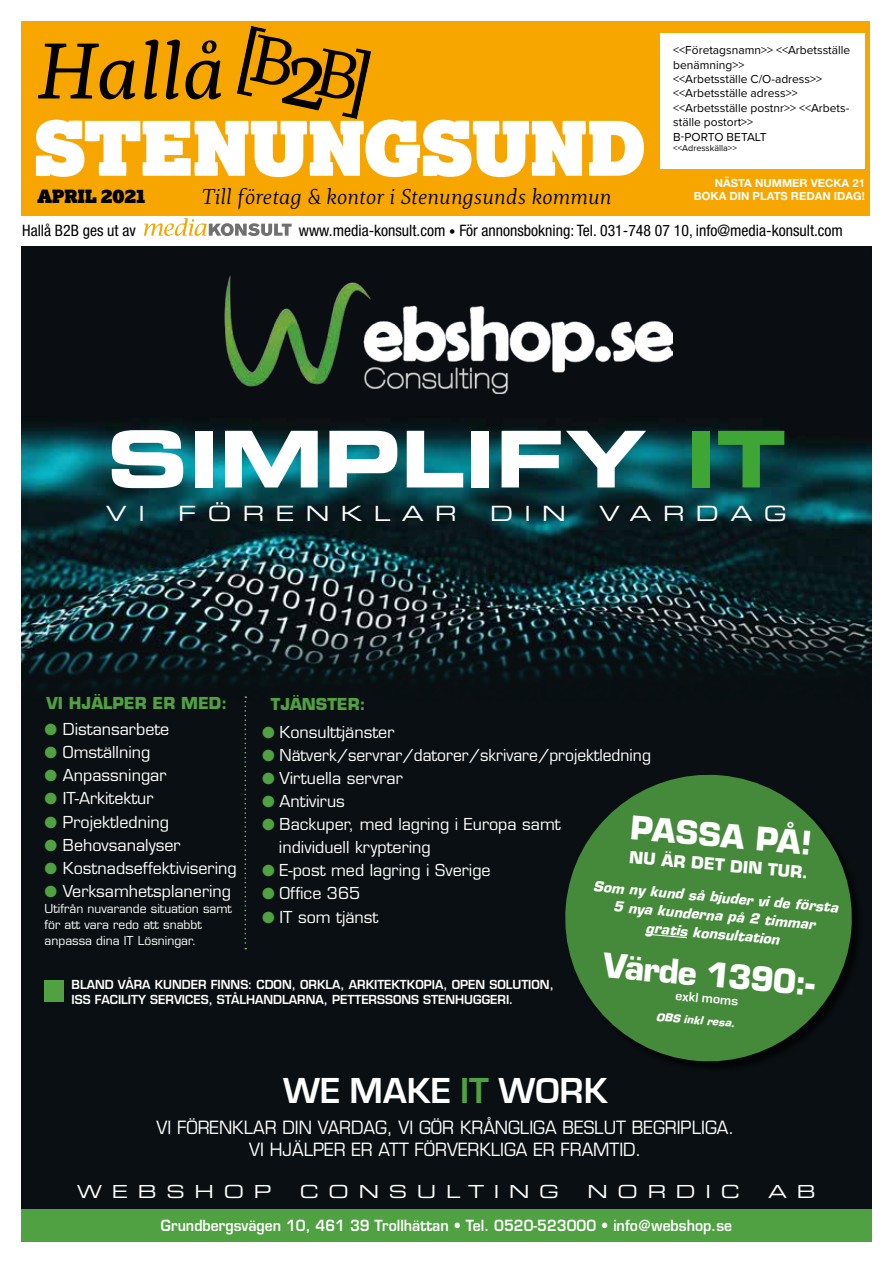
<style>
.page{position:relative;width:893px;height:1263px;background:#fff}
.page>*{position:absolute;margin:0;border:0;box-sizing:border-box;transform-origin:0 0}
.t1{font:italic 78.45px "Servus Slab";color:#000}
.t2{font:78.3px "Eurostile Bold Extended Two";color:#fff}
.t3{font:75.3px "Lexia Advertising";letter-spacing:-.005em;color:#fff}
.t4{font:700 37.2px "Eurostile";color:#fff}
.t5{font:700 32.85px "Eurostile LT Std";color:#fff}
.t6{font:700 31.8px "Eurostile LT Std";color:#fff}
.t7{font:italic 300 21.45px "Servus Slab";letter-spacing:.005em;color:#000}
.t8{font:21px "Eurostile Extended Two";letter-spacing:.52em;color:#fff;scale:1.04 1}
.t9{font:18.3px "Lexia Advertising";letter-spacing:.005em;color:#000}
.t10{font:18px "Eurostile Extended Two";letter-spacing:.52em;color:#fff;scale:1.04 1}
.t11{font:17.85px/21.3px "Eurostile LT Std";color:#fff;text-align:center;scale:.95 1}
.t12{font:700 16.2px "Eurostile LT Std";color:#fff}
.t13{font:16.05px/23.1px "Eurostile LT Std";color:#fff}
.t14{font:700 16.05px "Eurostile LT Std";color:#50a142}
.t15{font:condensed 15.75px "Helvetica Neue LT Std";color:#000}
.t16{font:600 15px "Eurostile LT Std";color:#fff;scale:.93 1}
.t17{font:italic 700 13.8px/18.3px "Eurostile";color:#fff;text-align:center}
.t18{font:700 13.8px "Eurostile";color:#fff}
.t19{font:600 12.15px/14.5px "Eurostile LT Std";color:#fff}
.t20{font:12px/14.4px "Proxima Nova";color:#000}
.t21{font:12px/16px "Eurostile LT Std";color:#fff}
.t22{font:700 11.25px/13.5px "Helvetica Neue LT Std";color:#fff;text-align:right}
.t23{font:italic 700 10.8px "Eurostile";color:#fff}
.t24{font:9px "Proxima Nova";color:#000}
.s1{font-size:12.6px}
.s2{color:#3fa535}
.s3{color:#50a142}
</style>
<div class="page">
<svg style="left:144px;top:218px;width:148px;height:18px"></svg>
<div style="left:21px;top:21px;width:849px;height:195px;background:#f7a600"></div>
<svg style="left:237px;top:26px;width:134px;height:93px"></svg>
<div style="left:660px;top:33px;width:205px;height:135px;background:#fff"></div>
<div style="left:21px;top:247px;width:851px;height:995px;background:#090f12"></div>
<img style="left:21px;top:425px;width:851px;height:273px">
<img style="left:224px;top:275px;width:449px;height:119px">
<div style="left:21px;top:1209px;width:851px;height:33px;background:#50a142"></div>
<svg style="left:565px;top:774px;width:291px;height:292px;fill:#458a3a"></svg>
<svg style="left:644px;top:933px;width:44px;height:5px"></svg>
<div style="left:45px;top:980px;width:19px;height:22px;background:#50a142"></div>
<svg style="left:244px;top:696px;width:2px;height:253px"></svg>
<h1 class="t1" style="left:38px;top:25px;width:189px">Hallå</h1>
<p class="t20" style="left:673px;top:42px;width:178px">&lt;&lt;Företagsnamn&gt;&gt; &lt;&lt;Arbetsställe benämning&gt;&gt;<br>&lt;&lt;Arbetsställe C/O-adress&gt;&gt; &lt;&lt;Arbetsställe adress&gt;&gt; &lt;&lt;Arbetsställe postnr&gt;&gt; &lt;&lt;Arbets&shy;ställe postort&gt;&gt;<br>B-PORTO BETALT</p>
<p class="t24" style="left:673px;top:142px;width:65px">&lt;&lt;Adresskälla&gt;&gt;</p>
<h3 class="t3" style="left:34px;top:99px;width:612px">STENUNGSUND</h3>
<h3 class="t7" style="left:202px;top:184px;width:411px">Till företag &amp; kontor i Stenungsunds kommun</h3>
<p class="t22" style="left:694px;top:176px;width:173px">NÄSTA NUMMER VECKA 21<br>BOKA DIN PLATS REDAN IDAG!</p>
<p class="t9" style="left:37px;top:184px;width:109px">APRIL 2021</p>
<p class="t15" style="left:22px;top:221px;width:115px">Hallå B2B ges ut av</p>
<p class="t15" style="left:299px;top:221px;width:546px">www.media-konsult.com <span class="s1">•</span> För annonsbokning: Tel. 031-748 07 10, info@media-konsult.com</p>
<h2 class="t2" style="left:107px;top:404px;width:681px">SIMPLIFY <span class="s2">IT</span></h2>
<h3 class="t8" style="left:106px;top:499px;width:39px">V I</h3>
<h3 class="t8" style="left:178px;top:499px;width:270px">FÖRENKLAR</h3>
<h3 class="t8" style="left:490px;top:499px;width:75px">DIN</h3>
<h3 class="t8" style="left:599px;top:499px;width:182px">VARDAG</h3>
<p class="t14" style="left:47px;top:694px;width:182px">VI HJÄLPER ER MED:</p>
<p class="t14" style="left:271px;top:695px;width:96px">TJÄNSTER:</p>
<p class="t13" style="left:45px;top:718px;width:126px"><span class="s3">●</span> Distansarbete</p>
<p class="t13" style="left:45px;top:741px;width:107px"><span class="s3">●</span> Omställning</p>
<p class="t13" style="left:45px;top:764px;width:123px"><span class="s3">●</span> Anpassningar</p>
<p class="t13" style="left:45px;top:787px;width:110px"><span class="s3">●</span> IT-Arkitektur</p>
<p class="t13" style="left:45px;top:810px;width:126px"><span class="s3">●</span> Projektledning</p>
<p class="t13" style="left:45px;top:833px;width:137px"><span class="s3">●</span> Behovsanalyser</p>
<p class="t13" style="left:45px;top:856px;width:194px"><span class="s3">●</span> Kostnadseffektivisering</p>
<p class="t13" style="left:45px;top:879px;width:188px"><span class="s3">●</span> Verksamhetsplanering</p>
<p class="t21" style="left:45px;top:901px;width:189px">Utifrån nuvarande situation samt för att vara redo att snabbt anpassa dina IT Lösningar.</p>
<p class="t13" style="left:262px;top:720px;width:134px"><span class="s3">●</span> Konsulttjänster</p>
<p class="t13" style="left:262px;top:743px;width:390px"><span class="s3">●</span> Nätverk/servrar/datorer/skrivare/projektledning</p>
<p class="t13" style="left:262px;top:766px;width:142px"><span class="s3">●</span> Virtuella servrar</p>
<p class="t13" style="left:262px;top:790px;width:84px"><span class="s3">●</span> Antivirus</p>
<p class="t13" style="left:279px;top:813px;width:283px;text-indent:-17px"><span class="s3">●</span> Backuper, med lagring i Europa samt individuell kryptering</p>
<p class="t13" style="left:262px;top:859px;width:230px"><span class="s3">●</span> E-post med lagring i Sverige</p>
<p class="t13" style="left:262px;top:882px;width:99px"><span class="s3">●</span> Office 365</p>
<p class="t13" style="left:262px;top:905px;width:118px"><span class="s3">●</span> IT som tjänst</p>
<h3 class="t6" style="left:632px;top:807px;width:184px;rotate:5deg">PASSA PÅ!</h3>
<p class="t12" style="left:630px;top:847px;width:181px;rotate:5deg">NU ÄR DET DIN TUR.</p>
<p class="t17" style="left:594px;top:877px;width:247px;rotate:5deg">Som ny kund så bjuder vi de första<br>5 nya kunderna på 2 timmar gratis konsultation</p>
<h3 class="t5" style="left:605px;top:945px;width:213px;rotate:5deg">Värde 1390:-</h3>
<p class="t18" style="left:676px;top:988px;width:64px;rotate:5deg">exkl moms</p>
<p class="t19" style="left:72px;top:977px;width:484px">BLAND VÅRA KUNDER FINNS: CDON, ORKLA, ARKITEKTKOPIA, OPEN SOLUTION,<br>ISS FACILITY SERVICES, STÅLHANDLARNA, PETTERSSONS STENHUGGERI.</p>
<p class="t23" style="left:657px;top:1010px;width:81px;rotate:5deg">OBS inkl resa.</p>
<h3 class="t4" style="left:283px;top:1070px;width:326px">WE MAKE <span class="s3">IT</span> WORK</h3>
<p class="t11" style="left:156px;top:1117px;width:610px">VI FÖRENKLAR DIN VARDAG, VI GÖR KRÅNGLIGA BESLUT BEGRIPLIGA.<br>VI HJÄLPER ER ATT FÖRVERKLIGA ER FRAMTID.</p>
<p class="t10" style="left:77px;top:1179px;width:188px">WEBSHOP</p>
<p class="t10" style="left:300px;top:1179px;width:251px">CONSULTING</p>
<p class="t10" style="left:588px;top:1179px;width:148px">NORDIC</p>
<p class="t10" style="left:768px;top:1179px;width:47px">A B</p>
<p class="t16" style="left:161px;top:1216px;width:616px">Grundbergsvägen 10, 461 39 Trollhättan • Tel. 0520-523000 • info@webshop.se</p>
</div>
